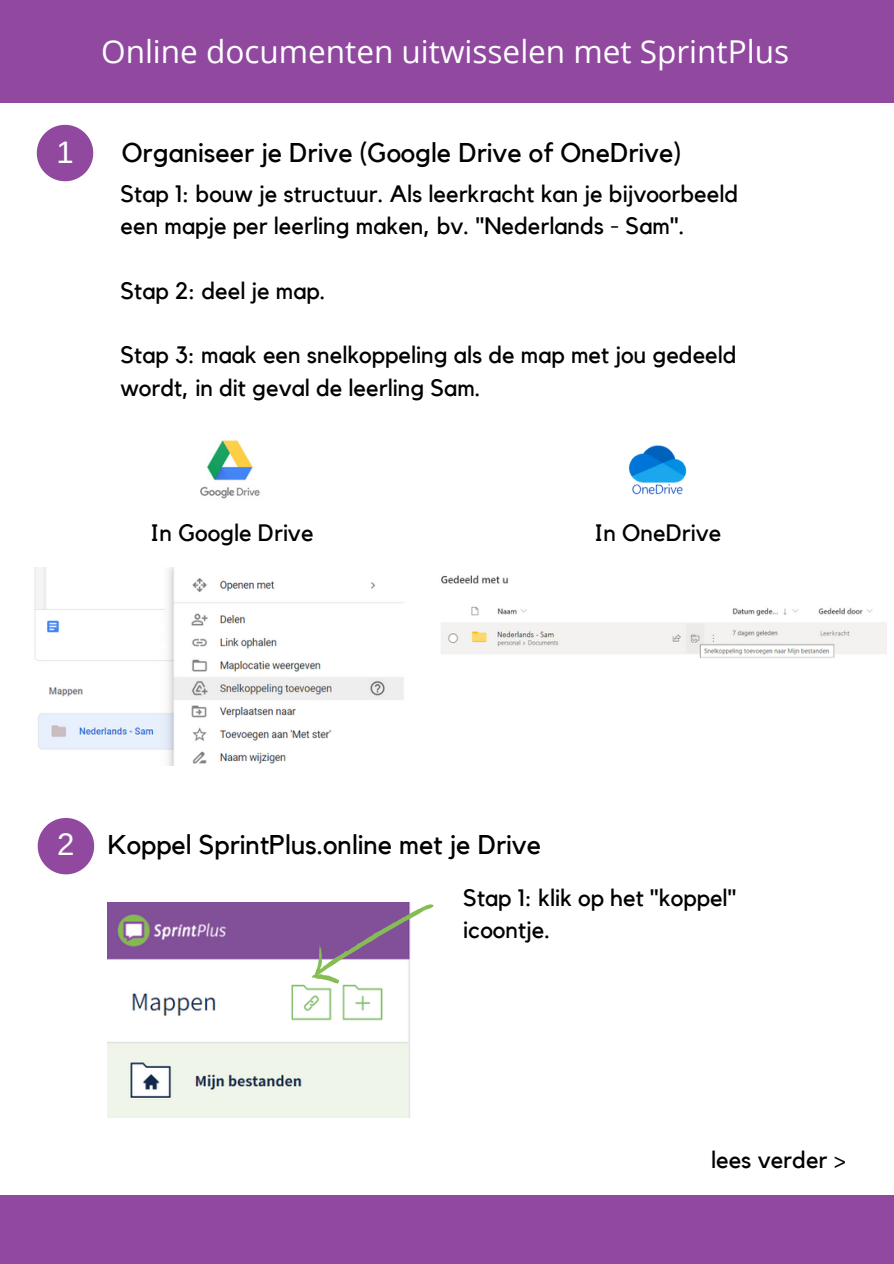
<style>
.page{position:relative;width:894px;height:1264px;background:#fff}
.page>*{position:absolute;margin:0;border:0;box-sizing:border-box;transform-origin:0 0}
.t1{font:31.5px "Open Sans";color:#fff}
.t2{font:31.05px "Arimo";color:#fff}
.t3{font:27px "Kollektif";color:#000}
.t4{font:23.7px/32.2px "Kollektif";color:#000}
</style>
<div class="page">
<div style="left:0;top:1194px;width:893px;height:69px;background:#90499f"></div>
<div style="left:0;top:0;width:893px;height:103px;background:#90499f"></div>
<svg style="left:37px;top:125px;width:56px;height:56px"></svg>
<svg style="left:38px;top:818px;width:56px;height:56px"></svg>
<img style="left:200px;top:440px;width:60px;height:59px">
<img style="left:441px;top:575px;width:445px;height:83px">
<img style="left:34px;top:567px;width:370px;height:198px">
<img style="left:628px;top:445px;width:59px;height:50px">
<img style="left:108px;top:902px;width:302px;height:215px">
<svg style="left:301px;top:902px;width:133px;height:91px"></svg>
<p class="t1" style="left:101px;top:29px;width:689px">Online documenten uitwisselen met SprintPlus</p>
<p class="t2" style="left:56px;top:135px;width:19px">1</p>
<p class="t3" style="left:122px;top:140px;width:561px">Organiseer je Drive (Google Drive of OneDrive)</p>
<p class="t4" style="left:120px;top:179px;width:619px">Stap 1: bouw je structuur. Als leerkracht kan je bijvoorbeeld een mapje per leerling maken, bv. "Nederlands - Sam".</p>
<p class="t4" style="left:120px;top:275px;width:206px">Stap 2: deel je map.</p>
<p class="t4" style="left:120px;top:340px;width:617px">Stap 3: maak een snelkoppeling als de map met jou gedeeld wordt, in dit geval de leerling Sam.</p>
<p class="t4" style="left:150px;top:518px;width:165px">In Google Drive</p>
<p class="t4" style="left:594px;top:518px;width:129px">In OneDrive</p>
<p class="t2" style="left:57px;top:827px;width:19px">2</p>
<p class="t3" style="left:108px;top:832px;width:434px">Koppel SprintPlus.online met je Drive</p>
<p class="t4" style="left:463px;top:882px;width:275px">Stap 1: klik op het "koppel" icoontje.</p>
<p class="t4" style="left:711px;top:1144px;width:135px">lees verder &gt;</p>
</div>
